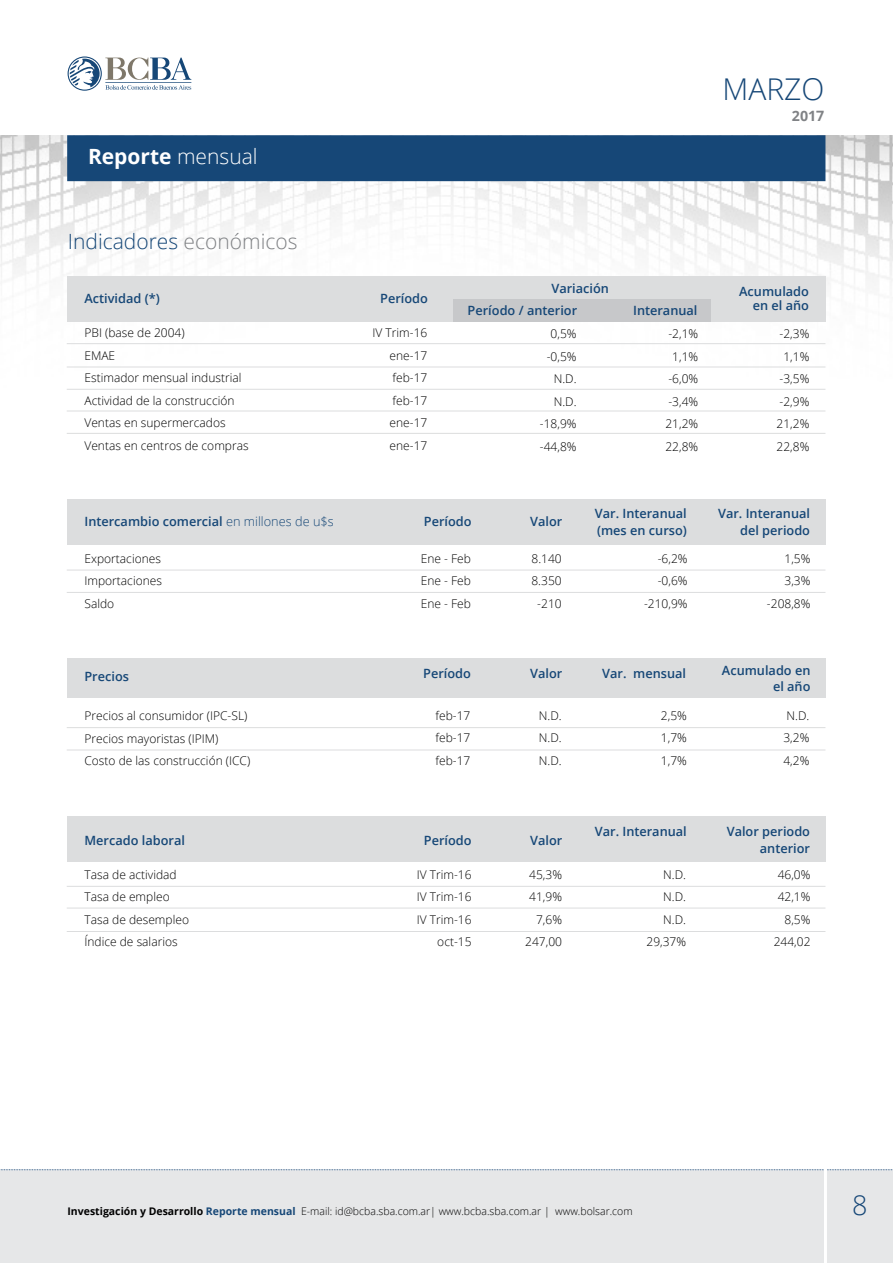
<style>
.page{position:relative;width:893px;height:1263px;background:#fff}
.page>*{position:absolute;margin:0;border:0;box-sizing:border-box;transform-origin:0 0}
.t1{font:300 30px "Open Sans";color:#164777}
.t2{font:300 27px "Open Sans";color:#164777}
.t3{font:300 21px "Open Sans";color:#164777}
.t4{font:700 21px "Open Sans";color:#fff}
.t5{font:700 14.25px "Open Sans";color:#808285}
.t6{font:600 12.75px/16.5px "Open Sans";color:#164777;text-align:right}
.t7{font:300 12px/22.5px "Open Sans";color:#000;text-align:justify}
.t8{font:300 10.5px "Open Sans";color:#000}
.s1{font-weight:300}
.s2{color:#808285}
.s3{font-weight:700}
.s4{font-weight:700;color:#164777}
</style>
<div class="page">
<img style="left:0;top:135px;width:893px;height:458px">
<div style="left:67px;top:135px;width:758px;height:46px;background:#164777"></div>
<svg style="left:67px;top:56px;width:35px;height:35px"></svg>
<svg style="left:68px;top:56px;width:34px;height:35px"></svg>
<svg style="left:70px;top:58px;width:121px;height:32px"></svg>
<div style="left:0;top:1170px;width:893px;height:93px;background:#e6e7e8"></div>
<svg style="left:0;top:1169px;width:893px;height:1px"></svg>
<hr style="left:824px;top:1124px;width:3px;height:139px;background:#fff">
<div style="left:67px;top:276px;width:758px;height:46px;background:#dcddde"></div>
<div style="left:67px;top:499px;width:758px;height:46px;background:#dcddde"></div>
<div style="left:67px;top:816px;width:758px;height:46px;background:#dcddde"></div>
<div style="left:67px;top:659px;width:758px;height:39px;background:#dcddde"></div>
<div style="left:453px;top:299px;width:258px;height:23px;background:#c7c8ca"></div>
<hr style="left:67px;top:343px;width:758px;height:1px;background:#dcddde">
<hr style="left:67px;top:570px;width:758px;height:1px;background:#dcddde">
<hr style="left:67px;top:411px;width:758px;height:1px;background:#dcddde">
<hr style="left:67px;top:908px;width:758px;height:1px;background:#dcddde">
<hr style="left:67px;top:750px;width:758px;height:1px;background:#dcddde">
<hr style="left:67px;top:367px;width:758px;height:1px;background:#dcddde">
<hr style="left:67px;top:592px;width:758px;height:1px;background:#dcddde">
<hr style="left:67px;top:433px;width:758px;height:1px;background:#dcddde">
<hr style="left:67px;top:931px;width:758px;height:1px;background:#dcddde">
<hr style="left:67px;top:389px;width:758px;height:1px;background:#dcddde">
<hr style="left:67px;top:886px;width:758px;height:1px;background:#dcddde">
<hr style="left:67px;top:727px;width:758px;height:1px;background:#dcddde">
<h3 class="t4" style="left:88px;top:141px;width:171px">Reporte <span class="s1">mensual</span></h3>
<h3 class="t3" style="left:68px;top:227px;width:231px">Indicadores <span class="s2">económicos</span></h3>
<p class="t6" style="left:84px;top:290px;width:77px">Actividad (*)</p>
<p class="t7" style="left:84px;top:321px;width:166px;text-align:left">PBI (base de 2004)<br>EMAE<br>Estimador mensual industrial<br>Actividad de la construcción<br>Ventas en supermercados<br>Ventas en centros de compras</p>
<p class="t6" style="left:84px;top:513px;width:251px">Intercambio comercial <span class="s1">en millones de u$s</span></p>
<p class="t7" style="left:84px;top:547px;width:79px">Exportaciones Importaciones Saldo</p>
<p class="t6" style="left:84px;top:668px;width:46px">Precios</p>
<p class="t7" style="left:84px;top:704px;width:167px;text-align:left">Precios al consumidor (IPC-SL)<br>Precios mayoristas (IPIM)<br>Costo de las construcción (ICC)</p>
<p class="t6" style="left:84px;top:831px;width:102px">Mercado laboral</p>
<h1 class="t1" style="left:722px;top:68px;width:103px">MARZO</h1>
<p class="t5" style="left:792px;top:105px;width:34px">2017</p>
<p class="t6" style="left:380px;top:289px;width:49px">Período</p>
<p class="t7" style="left:390px;top:321px;width:39px;text-indent:-17px">IV Trim-16 ene-17 feb-17 feb-17 ene-17 ene-17</p>
<p class="t6" style="left:551px;top:279px;width:59px">Variación</p>
<p class="t6" style="left:468px;top:302px;width:111px">Período / anterior</p>
<p class="t7" style="left:540px;top:322px;width:38px;text-align:right">0,5% -0,5%<br>N.D.<br>N.D. -18,9% -44,8%</p>
<p class="t6" style="left:633px;top:302px;width:66px">Interanual</p>
<p class="t7" style="left:665px;top:322px;width:34px;text-align:center">-2,1%<br>1,1% -6,0% -3,4%<br>21,2%<br>22,8%</p>
<p class="t6" style="left:739px;top:284px;width:71px;line-height:14.2px">Acumulado en el año</p>
<p class="t7" style="left:777px;top:322px;width:34px;text-align:center">-2,3%<br>1,1% -3,5% -2,9%<br>21,2%<br>22,8%</p>
<p class="t6" style="left:424px;top:513px;width:49px">Período</p>
<p class="t7" style="left:421px;top:547px;width:52px">Ene - Feb Ene - Feb Ene - Feb</p>
<p class="t6" style="left:423px;top:665px;width:49px">Período</p>
<p class="t7" style="left:435px;top:704px;width:36px">feb-17 feb-17 feb-17</p>
<p class="t6" style="left:530px;top:513px;width:34px">Valor</p>
<p class="t7" style="left:531px;top:547px;width:32px;text-align:center">8.140<br>8.350 -210</p>
<p class="t6" style="left:530px;top:665px;width:34px">Valor</p>
<p class="t7" style="left:539px;top:704px;width:24px">N.D.<br>N.D.<br>N.D.</p>
<p class="t6" style="left:595px;top:505px;width:94px;text-align:left">Var. Interanual (mes en curso)</p>
<p class="t7" style="left:644px;top:547px;width:45px;text-align:right">-6,2% -0,6% -210,9%</p>
<p class="t6" style="left:602px;top:665px;width:85px">Var. mensual</p>
<p class="t7" style="left:661px;top:704px;width:27px">2,5% 1,7% 1,7%</p>
<p class="t6" style="left:718px;top:505px;width:94px">Var. Interanual del periodo</p>
<p class="t7" style="left:767px;top:547px;width:45px;text-align:right">1,5%<br>3,3% -208,8%</p>
<p class="t6" style="left:722px;top:661px;width:90px">Acumulado en el año</p>
<p class="t7" style="left:783px;top:704px;width:27px">N.D.<br>3,2% 4,2%</p>
<p class="t6" style="left:424px;top:831px;width:49px">Período</p>
<p class="t6" style="left:530px;top:831px;width:34px">Valor</p>
<p class="t6" style="left:595px;top:823px;width:94px">Var. Interanual</p>
<p class="t6" style="left:727px;top:823px;width:85px">Valor periodo anterior</p>
<p class="t7" style="left:84px;top:862px;width:106px;text-align:left">Tasa de actividad<br>Tasa de empleo<br>Tasa de desempleo<br>Índice de salarios</p>
<p class="t7" style="left:525px;top:862px;width:38px;text-align:right">45,3%<br>41,9%<br>7,6%<br>247,00</p>
<p class="t7" style="left:417px;top:862px;width:56px;text-align:right">IV Trim-16<br>IV Trim-16<br>IV Trim-16 oct-15</p>
<p class="t7" style="left:646px;top:862px;width:41px;text-align:right">N.D.<br>N.D.<br>N.D.<br>29,37%</p>
<p class="t7" style="left:774px;top:862px;width:38px;text-align:right">46,0%<br>42,1%<br>8,5%<br>244,02</p>
<p class="t8" style="left:68px;top:1204px;width:567px"><span class="s3">Investigación y Desarrollo</span> <span class="s4">Reporte mensual</span> E-mail: id@bcba.sba.com.ar| www.bcba.sba.com.ar | www.bolsar.com</p>
<h2 class="t2" style="left:852px;top:1187px;width:17px">8</h2>
</div>
